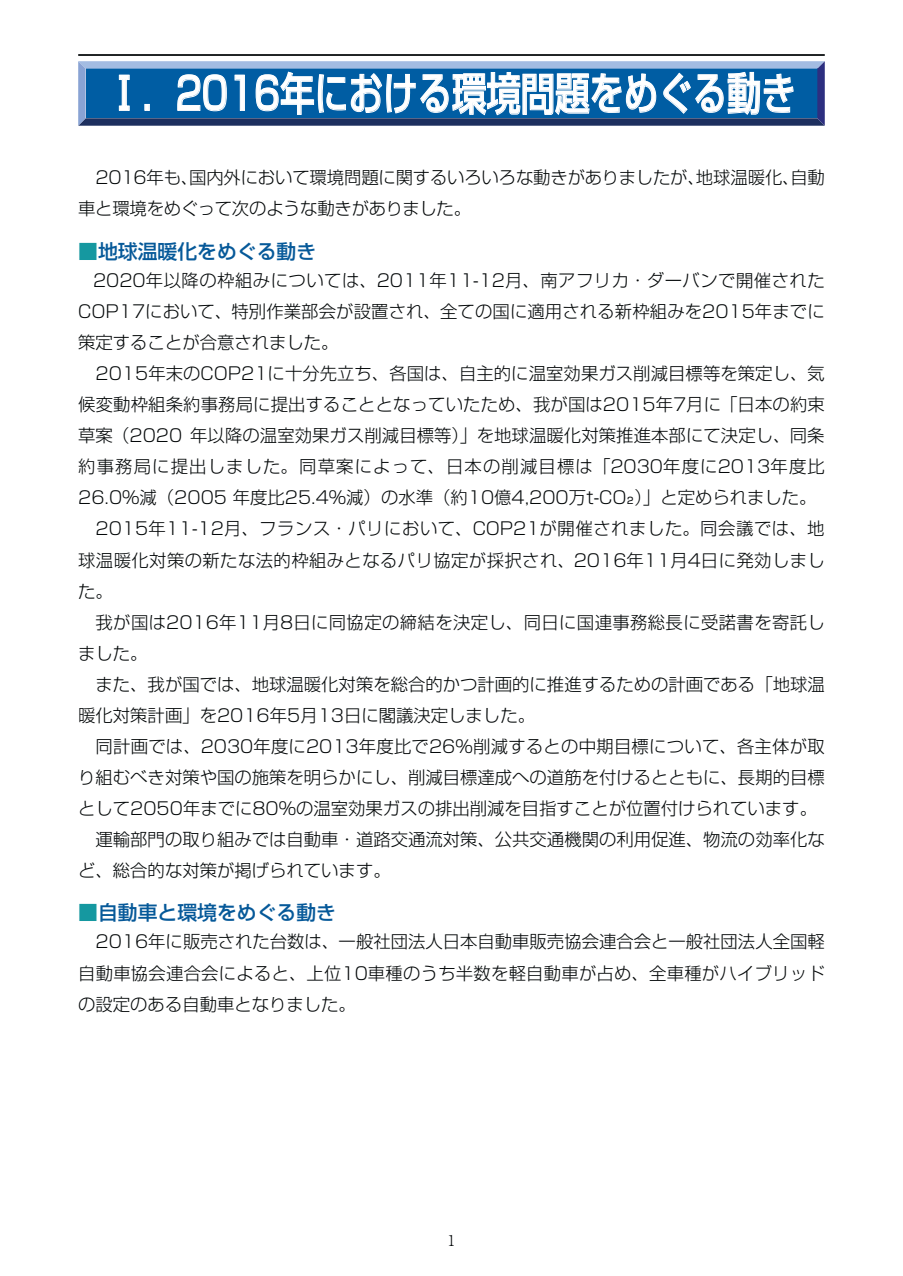
<style>
.page{position:relative;width:903px;height:1276px;background:#fff}
.page>*{position:absolute;margin:0;border:0;box-sizing:border-box;transform-origin:0 0}
.t1{font:44.62px "Shin Go Pro Medium 90 msp RKSJ H";color:#fff;scale:.77 1}
.t2{font:19.78px "Shin Go Pr 6 Medium 90 msp RKSJ H";color:#065999}
.t3{font:17.32px/31px "Shin Go Pr 6 Light 90 msp RKSJ H";color:#040809;text-align:justify}
.t4{font:17.32px "Shin Go Pr 6 Light 90 msp RKSJ H";letter-spacing:.03em;color:#040809}
.t5{font:17.32px "Shin Go Pr 6 Light 90 msp RKSJ H";letter-spacing:.025em;color:#040809}
.t6{font:17.32px "Shin Go Pr 6 Light 90 msp RKSJ H";letter-spacing:.065em;color:#040809}
.t7{font:17.32px "Shin Go Pr 6 Light 90 msp RKSJ H";letter-spacing:.02em;color:#040809}
.t8{font:14.88px "Ryumin Pr 6 Light 90 msp RKSJ H";color:#040809}
.s1{color:#1598a0}
</style>
<div class="page">
<svg style="left:78px;top:61px;width:747px;height:65px;background:#3776ad"></svg>
<hr style="left:78px;top:54px;width:747px;height:2px;background:#040809">
<h1 class="t1" style="left:107px;top:77px;width:896px">Ⅰ．2016年における環境問題をめぐる動き</h1>
<p class="t3" style="left:78px;top:165px;width:748px">　2016年も、国内外において環境問題に関するいろいろな動きがありましたが、地球温暖化、自動車と環境をめぐって次のような動きがありました。</p>
<p class="t2" style="left:78px;top:244px;width:240px"><span class="s1">■</span>地球温暖化をめぐる動き</p>
<p class="t3" style="left:78px;top:268px;width:748px;text-indent:15px">2020年以降の枠組みについては、2011年11-12月、南アフリカ・ダーバンで開催されたCOP17において、特別作業部会が設置され、全ての国に適用される新枠組みを2015年までに策定することが合意されました。</p>
<p class="t3" style="left:96px;top:361px;width:731px">2015年末のCOP21に十分先立ち、各国は、自主的に温室効果ガス削減目標等を策定し、気</p>
<p class="t3" style="left:78px;top:392px;width:748px">候変動枠組条約事務局に提出することとなっていたため、我が国は2015年7月に 「日本の約束</p>
<p class="t3" style="left:78px;top:423px;width:748px">草案 （2020 年以降の温室効果ガス削減目標等）」を地球温暖化対策推進本部にて決定し、同条</p>
<p class="t6" style="left:78px;top:460px;width:748px">約事務局に提出しました。同草案によって、日本の削減目標は「2030年度に2013年度比</p>
<p class="t3" style="left:78px;top:485px;width:740px">26.0%減（2005 年度比25.4%減）の水準（約10億4,200万t-CO₂）」と定められました。</p>
<p class="t4" style="left:96px;top:522px;width:731px">2015年11-12月、フランス・パリにおいて、COP21が開催されました。同会議では、地</p>
<p class="t5" style="left:78px;top:553px;width:748px">球温暖化対策の新たな法的枠組みとなるパリ協定が採択され、2016年11月4日に発効しまし</p>
<p class="t3" style="left:78px;top:578px;width:36px">た。</p>
<p class="t7" style="left:96px;top:615px;width:731px">我が国は2016年11月8日に同協定の締結を決定し、同日に国連事務総長に受諾書を寄託し</p>
<p class="t3" style="left:78px;top:640px;width:71px">ました。</p>
<p class="t3" style="left:96px;top:671px;width:731px">また、我が国では、地球温暖化対策を総合的かつ計画的に推進するための計画である「地球温</p>
<p class="t3" style="left:78px;top:702px;width:458px">暖化対策計画」を2016年5月13日に閣議決定しました。</p>
<p class="t3" style="left:96px;top:733px;width:731px">同計画では、2030年度に2013年度比で26％削減するとの中期目標について、各主体が取</p>
<p class="t3" style="left:78px;top:764px;width:748px">り組むべき対策や国の施策を明らかにし、削減目標達成への道筋を付けるとともに、長期的目標</p>
<p class="t3" style="left:78px;top:795px;width:740px">として2050年までに80％の温室効果ガスの排出削減を目指すことが位置付けられています。</p>
<p class="t3" style="left:96px;top:826px;width:731px">運輸部門の取り組みでは自動車・道路交通流対策、公共交通機関の利用促進、物流の効率化な</p>
<p class="t3" style="left:78px;top:857px;width:314px">ど、総合的な対策が掲げられています。</p>
<p class="t2" style="left:78px;top:905px;width:259px"><span class="s1">■</span>自動車と環境をめぐる動き</p>
<p class="t3" style="left:78px;top:929px;width:748px">　2016年に販売された台数は、一般社団法人日本自動車販売協会連合会と一般社団法人全国軽自動車協会連合会によると、上位10車種のうち半数を軽自動車が占め、全車種がハイブリッドの設定のある自動車となりました。</p>
<p class="t8" style="left:448px;top:1235px;width:9px">1</p>
</div>
